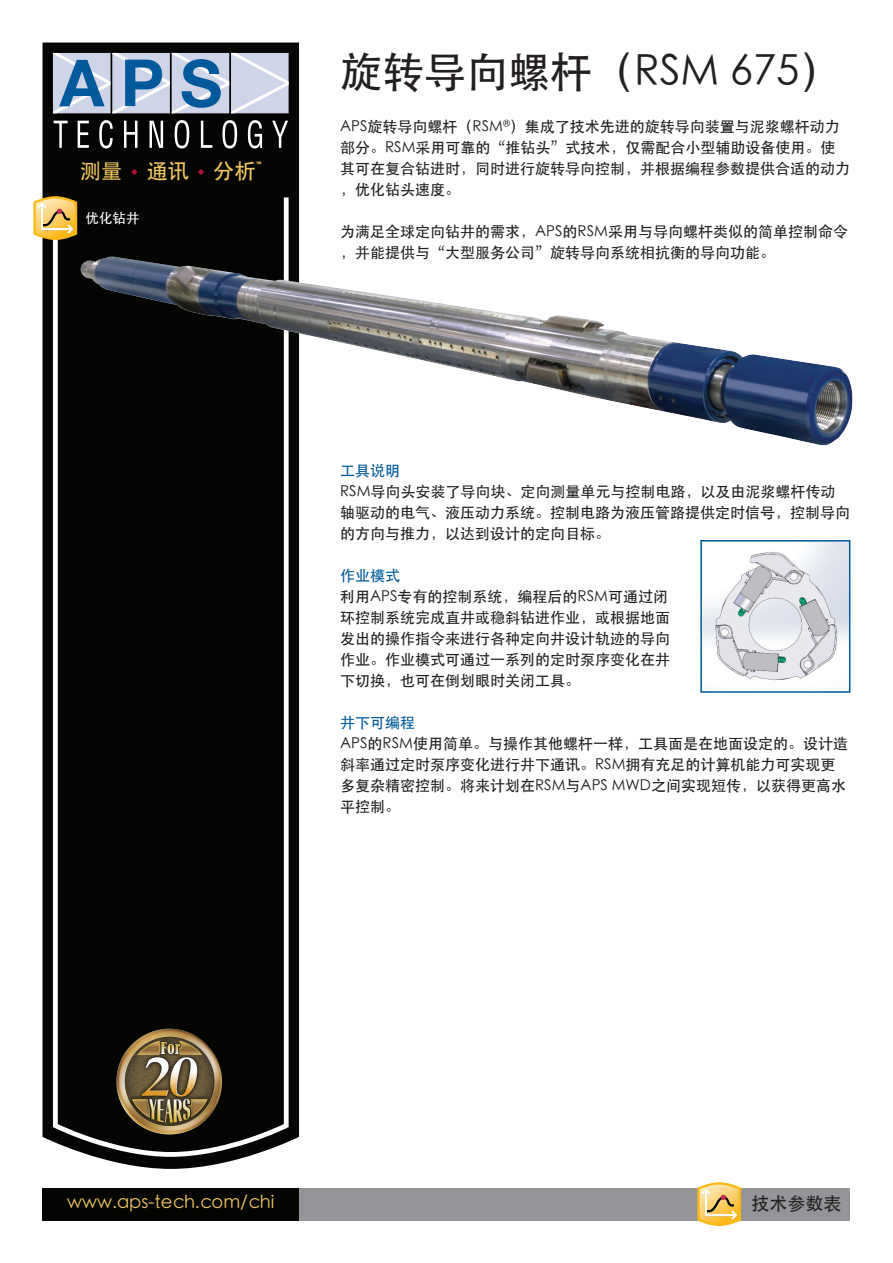
<style>
.page{position:relative;width:893px;height:1263px;background:#fff}
.page>*{position:absolute;margin:0;border:0;box-sizing:border-box;transform-origin:0 0}
.t1{font:42px "ST Heiti";color:#231f20}
.t2{font:21.15px "Adobe Heiti Std Regular G Bpc EUC H";color:#f0c660}
.t3{font:18px "ST Heiti";color:#f0c660}
.t4{font:18px "ST Heiti";color:#231f20}
.t5{font:15px/21px "ST Heiti";color:#231f20}
.t6{font:15px "ST Heiti";color:#00599b}
.t7{font:13.5px "ST Heiti";color:#fff}
.t8{font:italic 700 condensed 9.45px "Myriad Pro";color:#f0c660}
</style>
<div class="page">
<svg style="left:43px;top:43px;width:256px;height:1126px;background:#121311"></svg>
<div style="left:53px;top:197px;width:236px;height:960px;background:#040503"></div>
<svg style="left:54px;top:121px;width:14px;height:27px"></svg>
<svg style="left:78px;top:121px;width:11px;height:27px"></svg>
<svg style="left:99px;top:120px;width:14px;height:28px"></svg>
<svg style="left:124px;top:121px;width:13px;height:27px"></svg>
<svg style="left:150px;top:121px;width:13px;height:27px"></svg>
<svg style="left:175px;top:120px;width:14px;height:28px"></svg>
<svg style="left:201px;top:121px;width:11px;height:27px"></svg>
<svg style="left:222px;top:120px;width:15px;height:28px"></svg>
<svg style="left:248px;top:120px;width:14px;height:28px"></svg>
<svg style="left:272px;top:121px;width:16px;height:27px"></svg>
<svg style="left:53px;top:53px;width:236px;height:60px;background:#a1b9d4"></svg>
<div style="left:43px;top:1188px;width:807px;height:32px;background:#939598"></div>
<div style="left:43px;top:1188px;width:256px;height:32px;background:#040503"></div>
<img style="left:116px;top:1029px;width:106px;height:105px;border-radius:50%">
<svg style="left:33px;top:196px;width:44px;height:44px;background:#e3bb63"></svg>
<svg style="left:697px;top:1182px;width:44px;height:44px;background:#f1c970"></svg>
<img style="left:80px;top:256px;width:773px;height:190px">
<img style="left:703px;top:543px;width:144px;height:138px">
<div style="left:700px;top:540px;width:150px;height:153px;border:2px solid #00599b"></div>
<h2 class="t2" style="left:80px;top:158px;width:177px">测量 <sup>◆</sup> 通讯 <sup>◆</sup> 分析</h2>
<p class="t8" style="left:256px;top:162px;width:7px">™</p>
<p class="t7" style="left:86px;top:212px;width:56px">优化钻井</p>
<h1 class="t1" style="left:340px;top:51px;width:503px">旋转导向螺杆（RSM 675）</h1>
<p class="t5" style="left:340px;top:116px;width:512px">APS旋转导向螺杆（RSM<sup>®</sup>）集成了技术先进的旋转导向装置与泥浆螺杆动力部分。RSM采用可靠的“推钻头”式技术，仅需配合小型辅助设备使用。使其可在复合钻进时，同时进行旋转导向控制，并根据编程参数提供合适的动力，优化钻头速度。</p>
<p class="t5" style="left:340px;top:221px;width:509px">为满足全球定向钻井的需求，APS的RSM采用与导向螺杆类似的简单控制命令，并能提供与“大型服务公司”旋转导向系统相抗衡的导向功能。</p>
<p class="t6" style="left:340px;top:463px;width:61px">工具说明</p>
<p class="t5" style="left:340px;top:481px;width:512px">RSM导向头安装了导向块、定向测量单元与控制电路，以及由泥浆螺杆传动轴驱动的电气、液压动力系统。控制电路为液压管路提供定时信号，控制导向的方向与推力，以达到设计的定向目标。</p>
<p class="t6" style="left:340px;top:568px;width:61px">作业模式</p>
<p class="t5" style="left:340px;top:586px;width:331px">利用APS专有的控制系统，编程后的RSM可通过闭环控制系统完成直井或稳斜钻进作业，或根据地面发出的操作指令来进行各种定向井设计轨迹的导向作业。作业模式可通过一系列的定时泵序变化在井下切换，也可在倒划眼时关闭工具。</p>
<p class="t6" style="left:340px;top:715px;width:76px">井下可编程</p>
<p class="t5" style="left:340px;top:733px;width:509px">APS的RSM使用简单。与操作其他螺杆一样，工具面是在地面设定的。设计造斜率通过定时泵序变化进行井下通讯。RSM拥有充足的计算机能力可实现更多复杂精密控制。将来计划在RSM与APS MWD之间实现短传，以获得更高水平控制。</p>
<p class="t3" style="left:67px;top:1194px;width:209px">www.aps-tech.com/chi</p>
<p class="t4" style="left:751px;top:1195px;width:92px">技术参数表</p>
</div>
